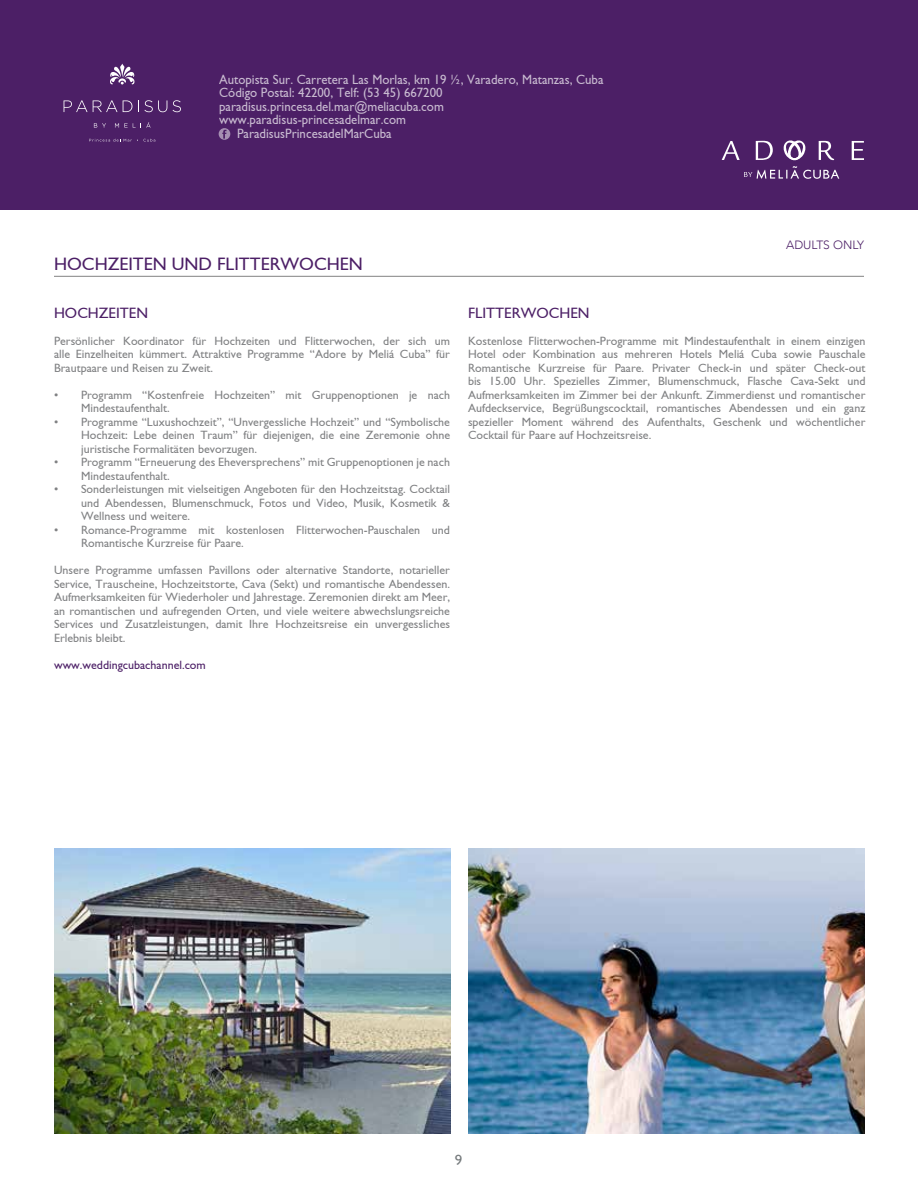
<style>
.page{position:relative;width:918px;height:1188px;background:#fff}
.page>*{position:absolute;margin:0;border:0;box-sizing:border-box;transform-origin:0 0}
.t1{font:18px "Gill Sans";color:#4c1f66}
.t2{font:15px "Gill Sans";color:#4c1f66}
.t3{font:15px "Gill Sans";color:#767b7d}
.t4{font:13.5px "Gill Sans";color:#fff;scale:.95 1}
.t5{font:12px/13.5px "Gill Sans";color:#808183;text-align:justify}
.t6{font:12px "Gill Sans";color:#4c1f66}
.t7{font:300 12px "Avenir";color:#4c1f66}
</style>
<div class="page">
<div style="left:0;top:0;width:918px;height:210px;background:#4c1f66"></div>
<svg style="left:219px;top:128px;width:11px;height:12px"></svg>
<svg style="left:94px;top:123px;width:12px;height:5px"></svg>
<svg style="left:115px;top:122px;width:36px;height:6px"></svg>
<svg style="left:64px;top:100px;width:68px;height:12px"></svg>
<svg style="left:138px;top:100px;width:29px;height:12px"></svg>
<svg style="left:173px;top:100px;width:8px;height:12px"></svg>
<svg style="left:110px;top:64px;width:25px;height:20px"></svg>
<svg style="left:89px;top:139px;width:66px;height:3px"></svg>
<img style="left:54px;top:848px;width:396px;height:286px">
<img style="left:468px;top:848px;width:396px;height:286px">
<hr style="left:54px;top:276px;width:810px;height:1px;background:#000">
<svg style="left:852px;top:141px;width:12px;height:19px"></svg>
<svg style="left:722px;top:140px;width:117px;height:39px"></svg>
<p class="t4" style="left:219px;top:71px;width:406px">Autopista Sur. Carretera Las Morlas, km 19 ½, Varadero, Matanzas, Cuba</p>
<p class="t4" style="left:219px;top:85px;width:237px">Código Postal: 42200, Telf: (53 45) 667200</p>
<p class="t4" style="left:219px;top:98px;width:238px">paradisus.princesa.del.mar@meliacuba.com</p>
<p class="t4" style="left:219px;top:112px;width:198px">www.paradisus-princesadelmar.com</p>
<p class="t4" style="left:237px;top:125px;width:164px">ParadisusPrincesadelMarCuba</p>
<h1 class="t1" style="left:54px;top:254px;width:311px">HOCHZEITEN UND FLITTERWOCHEN</h1>
<p class="t7" style="left:786px;top:238px;width:79px">ADULTS ONLY</p>
<p class="t2" style="left:54px;top:304px;width:96px">HOCHZEITEN</p>
<p class="t5" style="left:54px;top:334px;width:398px">Persönlicher Koordinator für Hochzeiten und Flitterwochen, der sich um alle Einzelheiten kümmert. Attraktive Programme “Adore by Meliá Cuba” für Brautpaare und Reisen zu Zweit.</p>
<p class="t5" style="left:81px;top:388px;width:370px;text-indent:-27px">• Programm “Kostenfreie Hochzeiten” mit Gruppenoptionen je nach<br>Mindestaufenthalt.</p>
<p class="t5" style="left:81px;top:415px;width:371px;text-indent:-27px">• Programme “Luxushochzeit”, “Unvergessliche Hochzeit” und “Symbolische Hochzeit: Lebe deinen Traum” für diejenigen, die eine Zeremonie ohne juristische Formalitäten bevorzugen.</p>
<p class="t5" style="left:81px;top:455px;width:370px;text-indent:-27px">• Programm “Erneuerung des Eheversprechens” mit Gruppenoptionen je nach<br>Mindestaufenthalt.</p>
<p class="t5" style="left:81px;top:482px;width:371px;text-indent:-27px">• Sonderleistungen mit vielseitigen Angeboten für den Hochzeitstag. Cocktail und Abendessen, Blumenschmuck, Fotos und Video, Musik, Kosmetik &amp; Wellness und weitere.</p>
<p class="t5" style="left:81px;top:523px;width:371px;text-indent:-27px">• Romance-Programme mit kostenlosen Flitterwochen-Pauschalen und<br>Romantische Kurzreise für Paare.</p>
<p class="t5" style="left:54px;top:563px;width:398px">Unsere Programme umfassen Pavillons oder alternative Standorte, notarieller Service, Trauscheine, Hochzeitstorte, Cava (Sekt) und romantische Abendessen.<br>Aufmerksamkeiten für Wiederholer und Jahrestage. Zeremonien direkt am Meer, an romantischen und aufregenden Orten, und viele weitere abwechslungsreiche Services und Zusatzleistungen, damit Ihre Hochzeitsreise ein unvergessliches Erlebnis bleibt.</p>
<p class="t6" style="left:54px;top:658px;width:153px">www.weddingcubachannel.com</p>
<p class="t2" style="left:468px;top:304px;width:123px">FLITTERWOCHEN</p>
<p class="t5" style="left:468px;top:334px;width:399px">Kostenlose Flitterwochen-Programme mit Mindestaufenthalt in einem einzigen Hotel oder Kombination aus mehreren Hotels Meliá Cuba sowie Pauschale Romantische Kurzreise für Paare. Privater Check-in und später Check-out bis 15.00 Uhr. Spezielles Zimmer, Blumenschmuck, Flasche Cava-Sekt und Aufmerksamkeiten im Zimmer bei der Ankunft. Zimmerdienst und romantischer Aufdeckservice, Begrüßungscocktail, romantisches Abendessen und ein ganz spezieller Moment während des Aufenthalts, Geschenk und wöchentlicher Cocktail für Paare auf Hochzeitsreise.</p>
<p class="t3" style="left:455px;top:1151px;width:9px">9</p>
</div>
